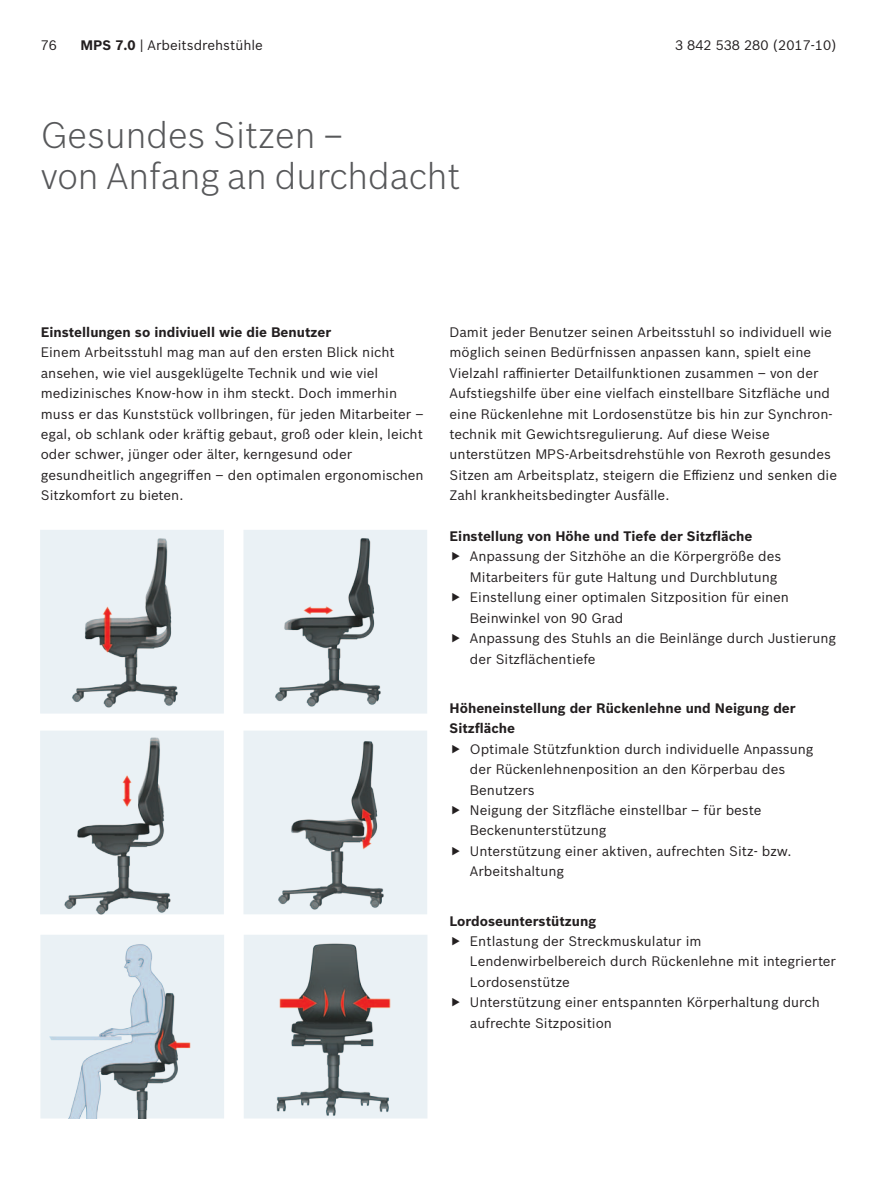
<style>
.page{position:relative;width:893px;height:1191px;background:#fff}
.page>*{position:absolute;margin:0;border:0;box-sizing:border-box;transform-origin:0 0}
.t1{font:300 36px/40.8px "Bosch Sans";color:#57585a}
.t2{font:13.5px/20.4px "Bosch Sans";color:#231f20}
.t3{font:700 13.5px/20.4px "Bosch Sans";color:#231f20}
.s1{font-weight:700}
</style>
<div class="page">
<div style="left:40px;top:530px;width:184px;height:183px;background:#eaf1f5"></div>
<div style="left:243px;top:530px;width:184px;height:183px;background:#eaf1f5"></div>
<div style="left:40px;top:730px;width:184px;height:184px;background:#eaf1f5;border:2px solid #eaf1f5"></div>
<div style="left:40px;top:934px;width:184px;height:184px;background:#eaf1f5;border:2px solid #eaf1f5"></div>
<div style="left:244px;top:934px;width:183px;height:184px;background:#eaf1f5"></div>
<img style="left:40px;top:530px;width:177px;height:184px">
<img style="left:243px;top:530px;width:177px;height:183px">
<img style="left:40px;top:733px;width:170px;height:182px">
<img style="left:243px;top:731px;width:181px;height:183px">
<img style="left:40px;top:941px;width:165px;height:177px">
<img style="left:244px;top:934px;width:179px;height:185px">
<p class="t2" style="left:41px;top:34px;width:18px">76</p>
<p class="t2" style="left:81px;top:34px;width:184px"><span class="s1">MPS 7.0</span> | Arbeitsdrehstühle</p>
<p class="t2" style="left:675px;top:34px;width:163px">3 842 538 280 (2017-10)</p>
<h1 class="t1" style="left:41px;top:113px;width:421px">Gesundes Sitzen –<br>von Anfang an durchdacht</h1>
<p class="t3" style="left:41px;top:321px;width:292px">Einstellungen so indiviuell wie die Benutzer</p>
<p class="t2" style="left:41px;top:341px;width:384px">Einem Arbeitsstuhl mag man auf den ersten Blick nicht ansehen, wie viel ausgeklügelte Technik und wie viel medizinisches Know-how in ihm steckt. Doch immerhin muss er das Kunststück vollbringen, für jeden Mitarbeiter – egal, ob schlank oder kräftig gebaut, groß oder klein, leicht oder schwer, jünger oder älter, kerngesund oder gesundheitlich angegriffen – den optimalen ergonomischen Sitzkomfort zu bieten.</p>
<p class="t2" style="left:450px;top:321px;width:389px">Damit jeder Benutzer seinen Arbeitsstuhl so individuell wie möglich seinen Bedürfnissen anpassen kann, spielt eine Vielzahl raffinierter Detailfunktionen zusammen – von der Aufstiegshilfe über eine vielfach einstellbare Sitzfläche und eine Rückenlehne mit Lordosenstütze bis hin zur Synchron&shy;technik mit Gewichtsregulierung. Auf diese Weise unterstützen MPS-Arbeitsdrehstühle von Rexroth gesundes Sitzen am Arbeitsplatz, steigern die Effizienz und senken die Zahl krankheitsbedingter Ausfälle.</p>
<p class="t3" style="left:450px;top:525px;width:304px">Einstellung von Höhe und Tiefe der Sitzfläche</p>
<p class="t2" style="left:470px;top:545px;width:368px">Anpassung der Sitzhöhe an die Körpergröße des Mitarbeiters für gute Haltung und Durchblutung Einstellung einer optimalen Sitzposition für einen Beinwinkel von 90 Grad<br>Anpassung des Stuhls an die Beinlänge durch Justierung der Sitzflächentiefe</p>
<p class="t3" style="left:450px;top:697px;width:348px">Höheneinstellung der Rückenlehne und Neigung der<br>Sitzfläche</p>
<p class="t2" style="left:470px;top:737px;width:345px">Optimale Stützfunktion durch individuelle Anpassung der Rückenlehnenposition an den Körperbau des Benutzers<br>Neigung der Sitzfläche einstellbar – für beste Beckenunterstützung<br>Unterstützung einer aktiven, aufrechten Sitz- bzw.<br>Arbeitshaltung</p>
<p class="t3" style="left:450px;top:909px;width:148px">Lordoseunterstützung</p>
<p class="t2" style="left:470px;top:930px;width:368px">Entlastung der Streckmuskulatur im Lendenwirbelbereich durch Rückenlehne mit integrierter Lordosenstütze<br>Unterstützung einer entspannten Körperhaltung durch aufrechte Sitzposition</p>
</div>
